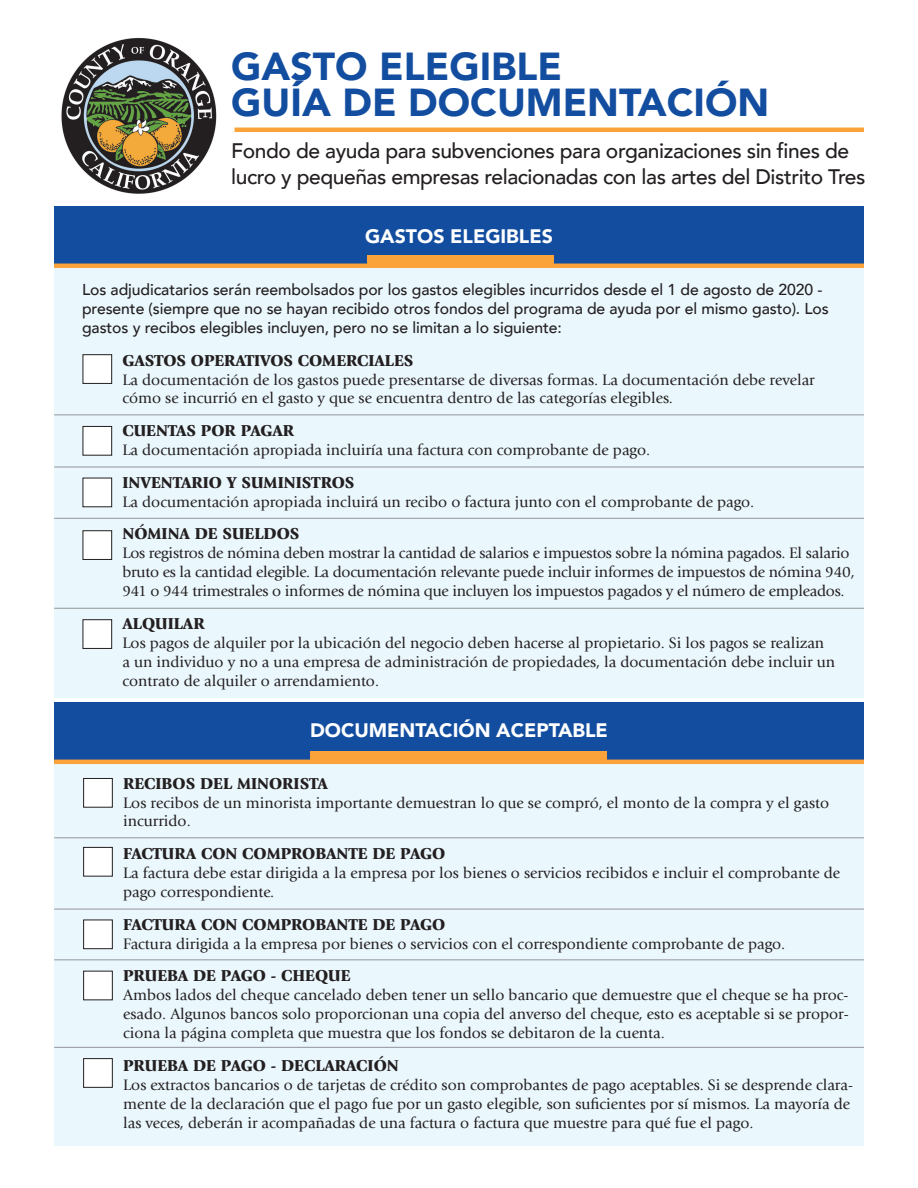
<style>
.page{position:relative;width:918px;height:1188px;background:#fff}
.page>*{position:absolute;margin:0;border:0;box-sizing:border-box;transform-origin:0 0}
.t1{font:900 39px/36px "Avenir";color:#124d9f}
.t2{font:500 21px/25.2px "Avenir";letter-spacing:-.02em;color:#231f20}
.t3{font:900 19.5px "Avenir";color:#fff}
.t4{font:900 16.5px "Giovanni";color:#231f20}
.t5{font:15.75px/18.9px "Giovanni";color:#231f20}
.t6{font:500 15.75px/18.9px "Avenir";letter-spacing:-.005em;color:#231f20}
</style>
<div class="page">
<div style="left:54px;top:266px;width:810px;height:432px;background:#eaf7fd"></div>
<div style="left:54px;top:760px;width:810px;height:386px;background:#eaf7fd"></div>
<div style="left:54px;top:702px;width:810px;height:59px;background:#124d9f"></div>
<div style="left:54px;top:206px;width:810px;height:60px;background:#124d9f"></div>
<img style="left:61px;top:38px;width:156px;height:156px">
<div style="left:83px;top:355px;width:29px;height:28px;background:#fff"></div>
<div style="left:82px;top:354px;width:30px;height:30px;border:1px solid #231f20"></div>
<div style="left:83px;top:426px;width:29px;height:29px;background:#fff"></div>
<div style="left:82px;top:426px;width:30px;height:30px;border:1px solid #231f20"></div>
<div style="left:83px;top:478px;width:29px;height:29px;background:#fff"></div>
<div style="left:83px;top:531px;width:29px;height:28px;background:#fff"></div>
<div style="left:82px;top:530px;width:30px;height:30px;border:1px solid #231f20"></div>
<div style="left:83px;top:620px;width:29px;height:28px;background:#fff"></div>
<div style="left:82px;top:619px;width:30px;height:30px;border:1px solid #231f20"></div>
<div style="left:84px;top:778px;width:28px;height:29px;background:#fff"></div>
<div style="left:83px;top:778px;width:30px;height:30px;border:1px solid #231f20"></div>
<div style="left:84px;top:847px;width:28px;height:29px;background:#fff"></div>
<div style="left:83px;top:847px;width:30px;height:30px;border:1px solid #231f20"></div>
<div style="left:84px;top:920px;width:28px;height:29px;background:#fff"></div>
<div style="left:83px;top:920px;width:30px;height:29px;border:1px solid #231f20"></div>
<div style="left:84px;top:971px;width:28px;height:29px;background:#fff"></div>
<div style="left:83px;top:971px;width:30px;height:29px;border:1px solid #231f20"></div>
<div style="left:84px;top:1059px;width:28px;height:28px;background:#fff"></div>
<div style="left:83px;top:1058px;width:30px;height:30px;border:1px solid #231f20"></div>
<hr style="left:54px;top:414px;width:810px;height:1px;background:#939598">
<hr style="left:54px;top:467px;width:810px;height:1px;background:#939598">
<hr style="left:54px;top:518px;width:810px;height:1px;background:#939598">
<hr style="left:54px;top:608px;width:810px;height:1px;background:#939598">
<hr style="left:54px;top:837px;width:810px;height:1px;background:#939598">
<hr style="left:54px;top:909px;width:810px;height:1px;background:#939598">
<hr style="left:54px;top:959px;width:810px;height:1px;background:#939598">
<hr style="left:54px;top:1047px;width:810px;height:1px;background:#939598">
<div style="left:367px;top:256px;width:186px;height:9px;background:#f9a33a"></div>
<div style="left:310px;top:752px;width:298px;height:9px;background:#f9a33a"></div>
<hr style="left:54px;top:760px;width:810px;height:4px;background:#f9a33a">
<hr style="left:54px;top:264px;width:810px;height:4px;background:#f9a33a">
<hr style="left:235px;top:128px;width:629px;height:4px;background:#f9a33a">
<h1 class="t1" style="left:231px;top:47px;width:539px">GASTO ELEGIBLE<br>GUÍA DE DOCUMENTACIÓN</h1>
<h2 class="t2" style="left:231px;top:137px;width:636px">Fondo de ayuda para subvenciones para organizaciones sin fines de lucro y pequeñas empresas relacionadas con las artes del Distrito Tres</h2>
<p class="t3" style="left:365px;top:219px;width:189px">GASTOS ELEGIBLES</p>
<p class="t6" style="left:82px;top:280px;width:748px">Los adjudicatarios serán reembolsados por los gastos elegibles incurridos desde el 1 de agosto de 2020 - presente (siempre que no se hayan recibido otros fondos del programa de ayuda por el mismo gasto). Los gastos y recibos elegibles incluyen, pero no se limitan a lo siguiente:</p>
<p class="t4" style="left:122px;top:350px;width:292px">GASTOS OPERATIVOS COMERCIALES</p>
<p class="t5" style="left:122px;top:370px;width:694px">La documentación de los gastos puede presentarse de diversas formas. La documentación debe revelar cómo se incurrió en el gasto y que se encuentra dentro de las categorías elegibles.</p>
<p class="t4" style="left:122px;top:421px;width:173px">CUENTAS POR PAGAR</p>
<p class="t5" style="left:122px;top:441px;width:529px">La documentación apropiada incluiría una factura con comprobante de pago.</p>
<p class="t4" style="left:122px;top:473px;width:233px">INVENTARIO Y SUMINISTROS</p>
<p class="t5" style="left:122px;top:492px;width:633px">La documentación apropiada incluirá un recibo o factura junto con el comprobante de pago.</p>
<p class="t4" style="left:122px;top:524px;width:178px">NÓMINA DE SUELDOS</p>
<p class="t5" style="left:122px;top:544px;width:734px">Los registros de nómina deben mostrar la cantidad de salarios e impuestos sobre la nómina pagados. El salario bruto es la cantidad elegible. La documentación relevante puede incluir informes de impuestos de nómina 940,<br>941 o 944 trimestrales o informes de nómina que incluyen los impuestos pagados y el número de empleados.</p>
<p class="t4" style="left:122px;top:614px;width:84px">ALQUILAR</p>
<p class="t5" style="left:122px;top:633px;width:714px">Los pagos de alquiler por la ubicación del negocio deben hacerse al propietario. Si los pagos se realizan a un individuo y no a una empresa de administración de propiedades, la documentación debe incluir un contrato de alquiler o arrendamiento.</p>
<p class="t3" style="left:310px;top:714px;width:299px">DOCUMENTACIÓN ACEPTABLE</p>
<p class="t4" style="left:123px;top:773px;width:206px">RECIBOS DEL MINORISTA</p>
<p class="t5" style="left:123px;top:793px;width:708px">Los recibos de un minorista importante demuestran lo que se compró, el monto de la compra y el gasto incurrido.</p>
<p class="t4" style="left:123px;top:844px;width:324px">FACTURA CON COMPROBANTE DE PAGO</p>
<p class="t5" style="left:123px;top:864px;width:719px">La factura debe estar dirigida a la empresa por los bienes o servicios recibidos e incluir el comprobante de pago correspondiente.</p>
<p class="t4" style="left:123px;top:914px;width:324px">FACTURA CON COMPROBANTE DE PAGO</p>
<p class="t5" style="left:123px;top:934px;width:664px">Factura dirigida a la empresa por bienes o servicios con el correspondiente comprobante de pago.</p>
<p class="t4" style="left:123px;top:966px;width:229px">PRUEBA DE PAGO - CHEQUE</p>
<p class="t5" style="left:123px;top:986px;width:727px;text-align:justify">Ambos lados del cheque cancelado deben tener un sello bancario que demuestre que el cheque se ha proc&shy;esado. Algunos bancos solo proporcionan una copia del anverso del cheque, esto es aceptable si se propor&shy;ciona la página completa que muestra que los fondos se debitaron de la cuenta.</p>
<p class="t4" style="left:123px;top:1056px;width:277px">PRUEBA DE PAGO - DECLARACIÓN</p>
<p class="t5" style="left:123px;top:1075px;width:731px">Los extractos bancarios o de tarjetas de crédito son comprobantes de pago aceptables. Si se desprende clara&shy;mente de la declaración que el pago fue por un gasto elegible, son suficientes por sí mismos. La mayoría de las veces, deberán ir acompañadas de una factura o factura que muestre para qué fue el pago.</p>
</div>
